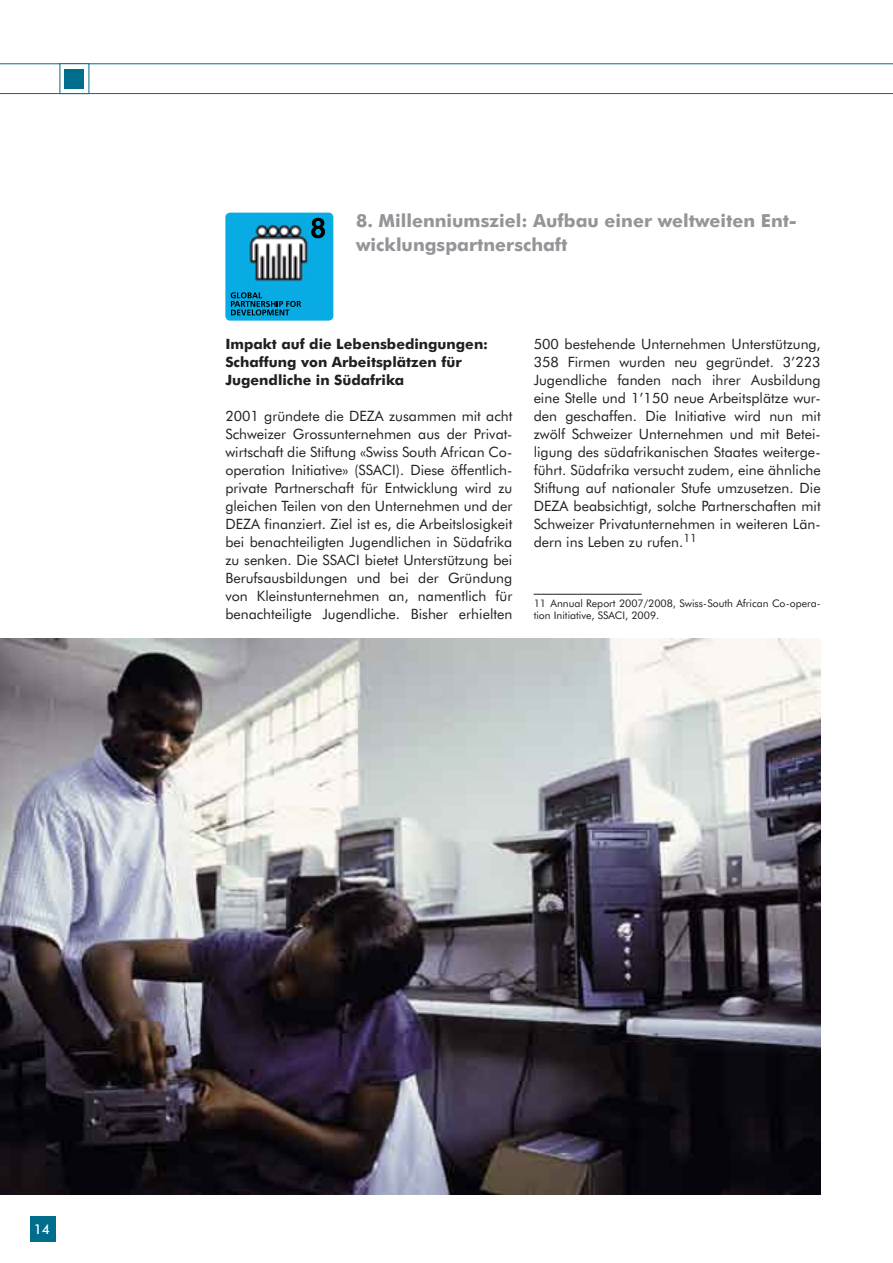
<style>
.page{position:relative;width:893px;height:1263px;background:#fff}
.page>*{position:absolute;margin:0;border:0;box-sizing:border-box;transform-origin:0 0}
.t1{font:700 18px/24px "Futura BT";color:#939598}
.t2{font:14.25px/18px "Futura BT";color:#231f20;text-align:justify}
.t3{font:700 14.25px/18px "Futura BT";color:#231f20}
.t4{font:500 13.5px "Futura BT";color:#fff}
.t5{font:10.5px/12.6px "Futura BT";color:#231f20}
</style>
<div class="page">
<hr style="left:0;top:63px;width:892px;height:1px;background:#006d8c">
<hr style="left:0;top:93px;width:892px;height:1px;background:#006d8c">
<div style="left:60px;top:63px;width:29px;height:31px;background:#fff;border:1px solid #006d8c"></div>
<div style="left:65px;top:69px;width:19px;height:19px;background:#006d8c"></div>
<div style="left:30px;top:1216px;width:25px;height:26px;background:#006d8c"></div>
<img style="left:225px;top:213px;width:108px;height:108px">
<svg style="left:311px;top:218px;width:14px;height:20px"></svg>
<svg style="left:231px;top:292px;width:70px;height:23px;background:#057da6"></svg>
<img style="left:0;top:638px;width:821px;height:557px">
<hr style="left:534px;top:594px;width:108px;height:1px;background:#231f20">
<p class="t1" style="left:356px;top:208px;width:442px">8. Millenniumsziel: Aufbau einer weltweiten Ent&shy;wicklungspartnerschaft</p>
<p class="t3" style="left:225px;top:335px;width:264px">Impakt auf die Lebensbedingungen:<br>Schaffung von Arbeitsplätzen für<br>Jugendliche in Südafrika</p>
<p class="t2" style="left:225px;top:407px;width:289px">2001 gründete die DEZA zusammen mit acht Schweizer Grossunternehmen aus der Privat&shy;wirtschaft die Stiftung «Swiss South African Co&shy;operation Initiative» (SSACI). Diese öffentlich&shy;private Partnerschaft für Entwicklung wird zu gleichen Teilen von den Unternehmen und der DEZA finanziert. Ziel ist es, die Arbeitslosigkeit bei benachteiligten Jugendlichen in Südafrika zu senken. Die SSACI bietet Unterstützung bei Berufsausbildungen und bei der Gründung von Kleinstunternehmen an, namentlich für benachteiligte Jugendliche. Bisher erhielten</p>
<p class="t2" style="left:534px;top:335px;width:289px">500 bestehende Unternehmen Unterstützung, 358 Firmen wurden neu gegründet. 3’223<br>Jugendliche fanden nach ihrer Ausbildung eine Stelle und 1’150 neue Arbeitsplätze wur&shy;den geschaffen. Die Initiative wird nun mit zwölf Schweizer Unternehmen und mit Betei&shy;ligung des südafrikanischen Staates weiterge&shy;führt. Südafrika versucht zudem, eine ähnliche Stiftung auf nationaler Stufe umzusetzen. Die DEZA beabsichtigt, solche Partnerschaften mit Schweizer Privatunternehmen in weiteren Län&shy;dern ins Leben zu rufen.<sup>11</sup></p>
<p class="t5" style="left:534px;top:597px;width:289px">11 Annual Report 2007/2008, Swiss-South African Co-opera&shy;tion Initiative, SSACI, 2009.</p>
<p class="t4" style="left:34px;top:1221px;width:18px">14</p>
</div>
